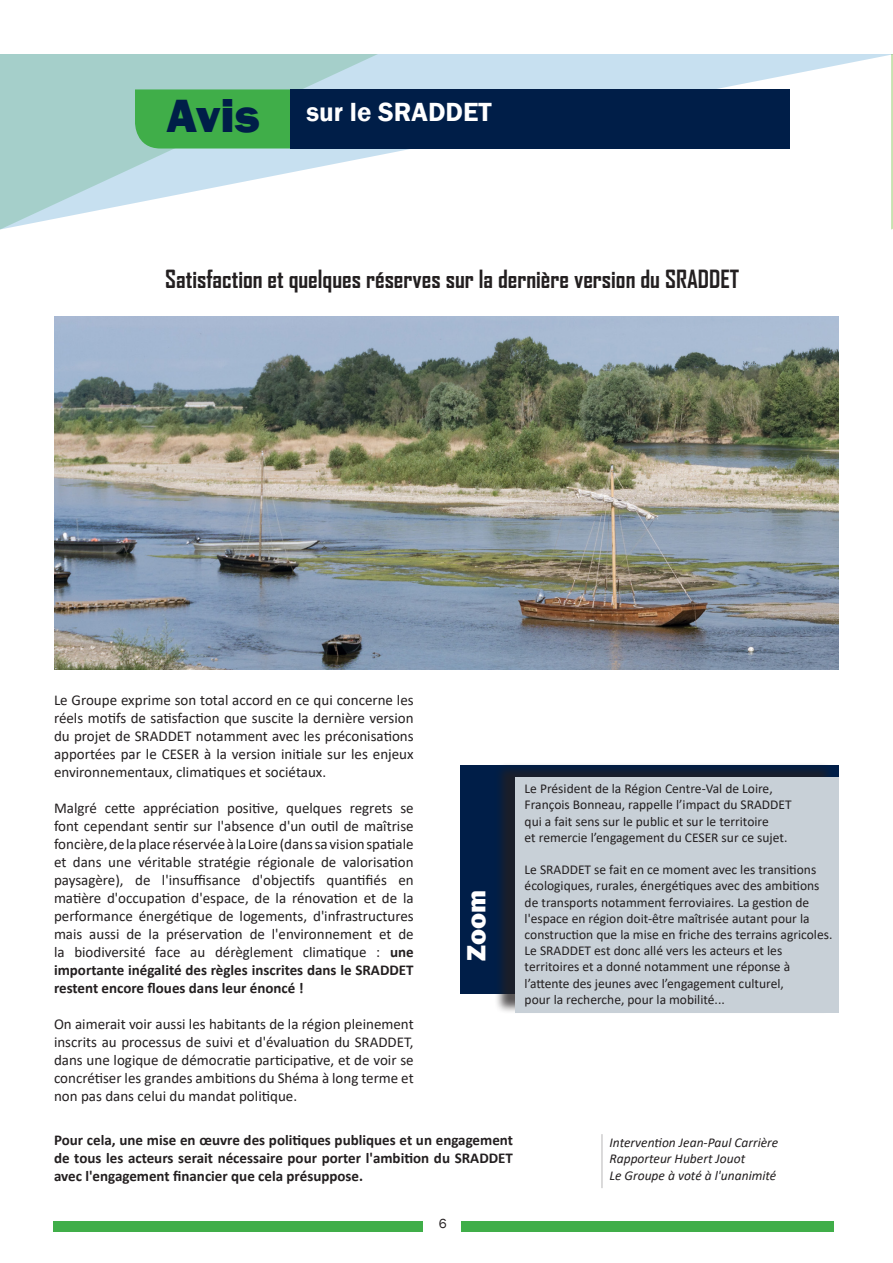
<style>
.page{position:relative;width:893px;height:1263px;background:#fff}
.page>*{position:absolute;margin:0;border:0;box-sizing:border-box;transform-origin:0 0}
.t1{font:800 48px "Franklin Gothic";color:#001e48}
.t2{font:600 27px "Franklin Gothic";color:#fff}
.t3{font:800 27px "Franklin Gothic";color:#fff}
.t4{font:700 24px "Agency FB";color:#231f20}
.t5{font:15px/18px "Calibri";color:#231f20;text-align:justify}
.t6{font:700 15px/18px "Calibri";color:#231f20;text-align:justify}
.t7{font:13.5px/16.2px "Calibri";color:#231f20}
.t8{font:italic 13.5px "Calibri";color:#231f20}
.t9{font:13.5px "Franklin Gothic";color:#231f20}
.s1{font-weight:700}
</style>
<div class="page">
<div style="left:53px;top:1221px;width:780px;height:10px;background:#40ae49"></div>
<div style="left:423px;top:1205px;width:37px;height:46px;background:#fff"></div>
<div style="left:460px;top:765px;width:379px;height:229px;background:#001e48"></div>
<div style="left:494px;top:762px;width:340px;height:252px;background:#231f20;opacity:.75"></div>
<div style="left:515px;top:777px;width:324px;height:236px;background:#c8d0d7"></div>
<svg style="left:378px;top:54px;width:513px;height:102px;fill:#c7e0f0"></svg>
<svg style="left:0;top:54px;width:378px;height:176px;fill:#a5cfca"></svg>
<div style="left:135px;top:89px;width:155px;height:59px;background:#40ae49"></div>
<div style="left:290px;top:89px;width:499px;height:59px;background:#001e48"></div>
<hr style="left:601px;top:1134px;width:2px;height:54px;background:#231f20">
<img style="left:54px;top:316px;width:785px;height:354px">
<svg style="left:891px;top:54px;width:2px;height:176px"></svg>
<p class="t1" style="left:166px;top:85px;width:95px">Avis</p>
<p class="t2" style="left:306px;top:95px;width:187px">sur le SRADDET</p>
<p class="t4" style="left:165px;top:264px;width:575px">Satisfaction et quelques réserves sur la dernière version du SRADDET</p>
<p class="t5" style="left:54px;top:690px;width:361px">Le Groupe exprime son total accord en ce qui concerne les réels motifs de satisfaction que suscite la dernière version du projet de SRADDET notamment avec les préconisations apportées par le CESER à la version initiale sur les enjeux environnementaux, climatiques et sociétaux.</p>
<p class="t5" style="left:54px;top:798px;width:361px">Malgré cette appréciation positive, quelques regrets se font cependant sentir sur l'absence d'un outil de maîtrise foncière, de la place réservée à la Loire (dans sa vision spatiale et dans une véritable stratégie régionale de valorisation paysagère), de l'insuffisance d'objectifs quantifiés en matière d'occupation d'espace, de la rénovation et de la performance énergétique de logements, d'infrastructures mais aussi de la préservation de l'environnement et de la biodiversité face au dérèglement climatique : <span class="s1">une importante inégalité des règles inscrites dans le SRADDET restent encore floues dans leur énoncé !</span></p>
<p class="t5" style="left:54px;top:1014px;width:361px">On aimerait voir aussi les habitants de la région pleinement inscrits au processus de suivi et d'évaluation du SRADDET, dans une logique de démocratie participative, et de voir se concrétiser les grandes ambitions du Shéma à long terme et non pas dans celui du mandat politique.</p>
<p class="t3" style="left:459px;top:961px;width:73px;rotate:-90deg">Zoom</p>
<p class="t7" style="left:525px;top:780px;width:250px">Le Président de la Région Centre-Val de Loire,</p>
<p class="t7" style="left:525px;top:796px;width:269px">François Bonneau, rappelle l’impact du SRADDET</p>
<p class="t7" style="left:525px;top:813px;width:246px">qui a fait sens sur le public et sur le territoire</p>
<p class="t7" style="left:525px;top:829px;width:264px">et remercie l’engagement du CESER sur ce sujet.</p>
<p class="t7" style="left:525px;top:861px;width:309px">Le SRADDET se fait en ce moment avec les transitions écologiques, rurales, énergétiques avec des ambitions de transports notamment ferroviaires. La gestion de l'espace en région doit-être maîtrisée autant pour la construction que la mise en friche des terrains agricoles.</p>
<p class="t7" style="left:525px;top:942px;width:267px">Le SRADDET est donc allé vers les acteurs et les territoires et a donné notamment une réponse à l’attente des jeunes avec l’engagement culturel,</p>
<p class="t7" style="left:525px;top:991px;width:202px">pour la recherche, pour la mobilité...</p>
<p class="t6" style="left:54px;top:1131px;width:460px">Pour cela, une mise en œuvre des politiques publiques et un engagement de tous les acteurs serait nécessaire pour porter l'ambition du SRADDET avec l'engagement financier que cela présuppose.</p>
<p class="t8" style="left:609px;top:1133px;width:170px">Intervention Jean-Paul Carrière</p>
<p class="t8" style="left:609px;top:1149px;width:137px">Rapporteur Hubert Jouot</p>
<p class="t8" style="left:609px;top:1166px;width:168px">Le Groupe à voté à l'unanimité</p>
<p class="t9" style="left:439px;top:1215px;width:9px">6</p>
</div>
